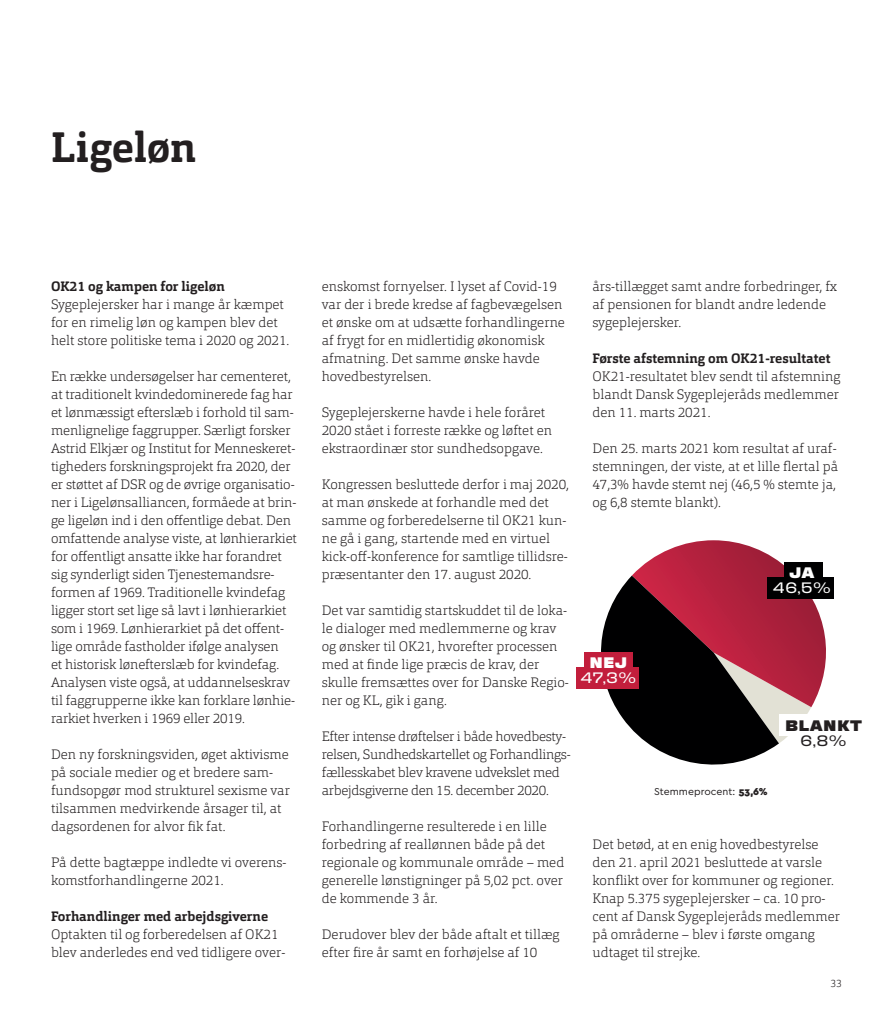
<style>
.page{position:relative;width:893px;height:1021px;background:#fff}
.page>*{position:absolute;margin:0;border:0;box-sizing:border-box;transform-origin:0 0}
.t1{font:700 42px "Orgon Slab";color:#231f20}
.t2{font:expanded 15px "Fixture";color:#fff}
.t3{font:900 expanded 15px "Fixture";letter-spacing:.025em;color:#231f20}
.t4{font:900 expanded 15px "Fixture";color:#fff}
.t5{font:expanded 15px "Fixture";color:#231f20}
.t6{font:200 13.5px/18px "Orgon Slab";color:#231f20}
.t7{font:200 13.5px/18px "Orgon Slab";letter-spacing:-.02em;color:#231f20}
.t8{font:700 13.5px "Orgon Slab";color:#231f20}
.t9{font:10.5px "Cera Pro";color:#231f20}
.t10{font:200 10.5px "Orgon Slab";color:#231f20}
.s1{font-weight:900}
</style>
<div class="page">
<svg style="left:632px;top:540px;width:202px;height:203px"></svg>
<svg style="left:591px;top:575px;width:188px;height:190px;fill:#000001"></svg>
<div style="left:584px;top:652px;width:49px;height:21px;background:#c21e3c"></div>
<div style="left:576px;top:667px;width:63px;height:21px;background:#c21e3c"></div>
<div style="left:779px;top:714px;width:88px;height:21px;background:#fff"></div>
<div style="left:792px;top:729px;width:63px;height:21px;background:#fff"></div>
<div style="left:784px;top:562px;width:39px;height:21px;background:#000001"></div>
<div style="left:767px;top:577px;width:67px;height:21px;background:#000001"></div>
<h1 class="t1" style="left:51px;top:120px;width:147px">Ligeløn</h1>
<p class="t8" style="left:51px;top:277px;width:175px">OK21 og kampen for ligeløn</p>
<p class="t6" style="left:51px;top:295px;width:240px">Sygeplejersker har i mange år kæmpet for en rimelig løn og kampen blev det helt store politiske tema i 2020 og 2021.</p>
<p class="t6" style="left:51px;top:367px;width:247px">En række undersøgelser har cementeret, at traditionelt kvindedominerede fag har et lønmæssigt efterslæb i forhold til sam&shy;menlignelige faggrupper. Særligt forsker Astrid Elkjær og Institut for Menneskeret&shy;tigheders forskningsprojekt fra 2020, der er støttet af DSR og de øvrige organisatio&shy;ner i Ligelønsalliancen, formåede at brin&shy;ge ligeløn ind i den offentlige debat. Den omfattende analyse viste, at lønhierarkiet for offentligt ansatte ikke har forandret sig synderligt siden Tjenestemandsre&shy;formen af 1969. Traditionelle kvindefag ligger stort set lige så lavt i lønhierarkiet som i 1969. Lønhierarkiet på det offent&shy;lige område fastholder ifølge analysen<br>et historisk lønefterslæb for kvindefag.<br>Analysen viste også, at uddannelseskrav til faggrupperne ikke kan forklare lønhie&shy;rarkiet hverken i 1969 eller 2019.</p>
<p class="t6" style="left:51px;top:745px;width:240px">Den ny forskningsviden, øget aktivisme på sociale medier og et bredere sam&shy;fundsopgør mod strukturel sexisme var tilsammen medvirkende årsager til, at dagsordenen for alvor fik fat.</p>
<p class="t6" style="left:51px;top:853px;width:237px">På dette bagtæppe indledte vi overens&shy;komstforhandlingerne 2021.</p>
<p class="t8" style="left:51px;top:907px;width:219px">Forhandlinger med arbejdsgiverne</p>
<p class="t6" style="left:51px;top:925px;width:236px">Optakten til og forberedelsen af OK21 blev anderledes end ved tidligere over-</p>
<p class="t6" style="left:322px;top:277px;width:245px">enskomst fornyelser. I lyset af Covid-19 var der i brede kredse af fagbevægelsen et ønske om at udsætte forhandlingerne af frygt for en midlertidig økonomisk afmatning. Det samme ønske havde hovedbestyrelsen.</p>
<p class="t6" style="left:322px;top:403px;width:232px">Sygeplejerskerne havde i hele foråret<br>2020 stået i forreste række og løftet en ekstraordinær stor sundhedsopgave.</p>
<p class="t6" style="left:322px;top:475px;width:249px">Kongressen besluttede derfor i maj 2020, at man ønskede at forhandle med det samme og forberedelserne til OK21 kun&shy;ne gå i gang, startende med en virtuel kick-off-konference for samtlige tillidsre&shy;præsentanter den 17. august 2020.</p>
<p class="t6" style="left:322px;top:601px;width:249px">Det var samtidig startskuddet til de loka&shy;le dialoger med medlemmerne og krav og ønsker til OK21, hvorefter processen med at finde lige præcis de krav, der skulle fremsættes over for Danske Regio&shy;ner og KL, gik i gang.</p>
<p class="t7" style="left:322px;top:727px;width:250px">Efter intense drøftelser i både hovedbesty&shy;relsen, Sundhedskartellet og Forhandlings&shy;fællesskabet blev kravene udvekslet med arbejdsgiverne den 15. december 2020.</p>
<p class="t6" style="left:322px;top:817px;width:244px">Forhandlingerne resulterede i en lille forbedring af reallønnen både på det regionale og kommunale område – med generelle lønstigninger på 5,02 pct. over de kommende 3 år.</p>
<p class="t6" style="left:322px;top:925px;width:239px">Derudover blev der både aftalt et tillæg efter fire år samt en forhøjelse af 10</p>
<p class="t6" style="left:592px;top:277px;width:246px">års-tillægget samt andre forbedringer, fx af pensionen for blandt andre ledende sygeplejersker.</p>
<p class="t8" style="left:592px;top:349px;width:240px">Første afstemning om OK21-resultatet</p>
<p class="t6" style="left:592px;top:367px;width:250px;text-align:justify">OK21-resultatet blev sendt til afstemning blandt Dansk Sygeplejeråds medlemmer den 11. marts 2021.</p>
<p class="t6" style="left:592px;top:439px;width:247px">Den 25. marts 2021 kom resultat af uraf&shy;stemningen, der viste, at et lille flertal på 47,3% havde stemt nej (46,5 % stemte ja, og 6,8 stemte blankt).</p>
<p class="t4" style="left:789px;top:563px;width:27px">JA</p>
<p class="t2" style="left:773px;top:578px;width:60px">46,5%</p>
<p class="t4" style="left:589px;top:652px;width:39px">NEJ</p>
<p class="t2" style="left:580px;top:668px;width:57px">47,3%</p>
<p class="t9" style="left:654px;top:784px;width:115px">Stemmeprocent: <span class="s1">53,6%</span></p>
<p class="t3" style="left:785px;top:715px;width:78px">BLANKT</p>
<p class="t5" style="left:800px;top:730px;width:48px">6,8%</p>
<p class="t6" style="left:592px;top:835px;width:249px">Det betød, at en enig hovedbestyrelse den 21. april 2021 besluttede at varsle konflikt over for kommuner og regioner.<br>Knap 5.375 sygeplejersker – ca. 10 pro&shy;cent af Dansk Sygeplejeråds medlemmer på områderne – blev i første omgang udtaget til strejke.</p>
<p class="t10" style="left:830px;top:976px;width:13px">33</p>
</div>
